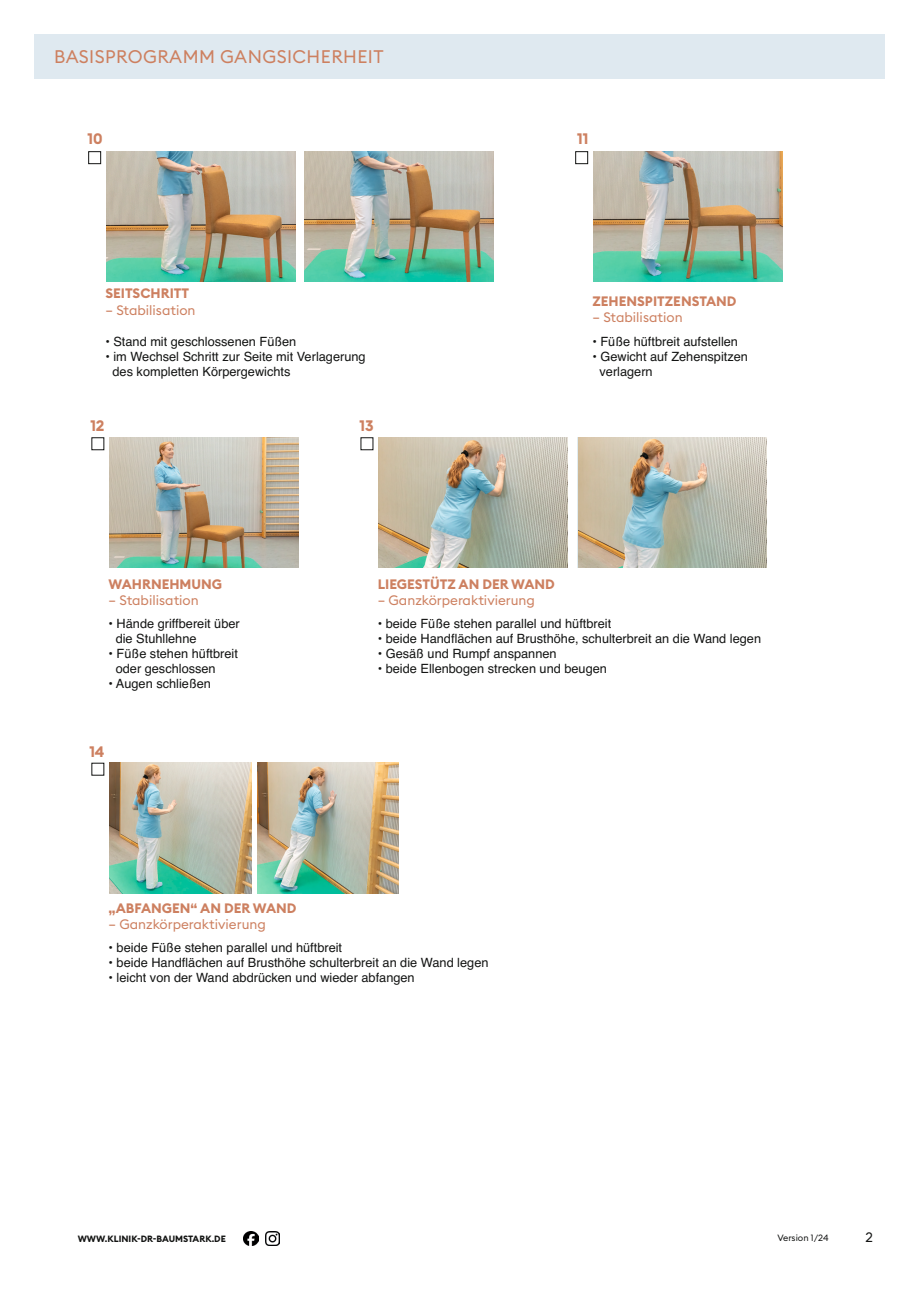
<style>
.page{position:relative;width:919px;height:1289px;background:#fff}
.page>*{position:absolute;margin:0;border:0;box-sizing:border-box;transform-origin:0 0}
._01_Bold_28pt{font:18px "Euclid Square";letter-spacing:.025em;color:#cd8060}
.t1{font:700 15px "Euclid Square";color:#cd8060}
.t2{font:13.5px "Euclid Square";color:#cd8060}
.t3{font:700 13.5px "Euclid Square";color:#cd8060}
.t4{font:13.5px "Euclid Square";color:#131413}
.t5{font:12.75px "Helvetica";color:#131413}
.t6{font:700 9px "Euclid Square";color:#131413}
.t7{font:9px "Euclid Square";color:#131413}
</style>
<div class="page">
<div style="left:34px;top:34px;width:850px;height:45px;background:#dfe9f0"></div>
<img style="left:265px;top:1231px;width:14px;height:14px">
<img style="left:244px;top:1231px;width:14px;height:14px">
<img style="left:110px;top:437px;width:189px;height:130px">
<img style="left:110px;top:762px;width:141px;height:131px">
<img style="left:107px;top:151px;width:189px;height:131px">
<img style="left:379px;top:437px;width:188px;height:130px">
<img style="left:258px;top:762px;width:141px;height:131px">
<img style="left:304px;top:151px;width:189px;height:131px">
<div style="left:91px;top:437px;width:13px;height:13px;border:1px solid #131413"></div>
<div style="left:88px;top:151px;width:13px;height:13px;border:1px solid #131413"></div>
<div style="left:360px;top:437px;width:13px;height:13px;border:1px solid #131413"></div>
<img style="left:578px;top:437px;width:188px;height:130px">
<img style="left:593px;top:151px;width:189px;height:131px">
<div style="left:575px;top:151px;width:13px;height:13px;border:1px solid #131413"></div>
<p class="_01_Bold_28pt" style="left:54px;top:45px;width:331px">BASISPROGRAMM GANGSICHERHEIT</p>
<p class="t1" style="left:87px;top:129px;width:17px">10</p>
<p class="t3" style="left:105px;top:285px;width:85px">SEITSCHRITT</p>
<p class="t2" style="left:105px;top:301px;width:92px">– Stabilisation</p>
<p class="t5" style="left:105px;top:331px;width:192px">• Stand mit geschlossenen Füßen</p>
<p class="t5" style="left:105px;top:346px;width:262px">• im Wechsel Schritt zur Seite mit Verlagerung</p>
<p class="t5" style="left:112px;top:361px;width:179px">des kompletten Körpergewichts</p>
<p class="t1" style="left:90px;top:416px;width:16px">12</p>
<p class="t1" style="left:359px;top:416px;width:16px">13</p>
<p class="t1" style="left:577px;top:129px;width:13px">11</p>
<p class="t3" style="left:592px;top:292px;width:145px">ZEHENSPITZENSTAND</p>
<p class="t2" style="left:592px;top:309px;width:92px">– Stabilisation</p>
<p class="t5" style="left:592px;top:331px;width:147px">• Füße hüftbreit aufstellen</p>
<p class="t5" style="left:592px;top:346px;width:157px">• Gewicht auf Zehenspitzen</p>
<p class="t5" style="left:599px;top:361px;width:55px">verlagern</p>
<p class="t3" style="left:109px;top:575px;width:115px">WAHRNEHMUNG</p>
<p class="t2" style="left:109px;top:591px;width:92px">– Stabilisation</p>
<p class="t3" style="left:378px;top:575px;width:179px">LIEGESTÜTZ AN DER WAND</p>
<p class="t2" style="left:378px;top:591px;width:159px">– Ganzkörperaktivierung</p>
<p class="t5" style="left:109px;top:613px;width:133px">• Hände griffbereit über</p>
<p class="t5" style="left:116px;top:628px;width:82px">die Stuhllehne</p>
<p class="t5" style="left:109px;top:643px;width:131px">• Füße stehen hüftbreit</p>
<p class="t5" style="left:116px;top:658px;width:101px">oder geschlossen</p>
<p class="t5" style="left:109px;top:673px;width:104px">• Augen schließen</p>
<p class="t1" style="left:89px;top:742px;width:17px">14</p>
<p class="t3" style="left:109px;top:899px;width:189px">„ABFANGEN“ AN DER WAND</p>
<p class="t2" style="left:109px;top:916px;width:159px">– Ganzkörperaktivierung</p>
<p class="t5" style="left:378px;top:613px;width:235px">• beide Füße stehen parallel und hüftbreit</p>
<p class="t5" style="left:378px;top:628px;width:385px">• beide Handflächen auf Brusthöhe, schulterbreit an die Wand legen</p>
<p class="t5" style="left:378px;top:643px;width:180px">• Gesäß und Rumpf anspannen</p>
<p class="t5" style="left:378px;top:658px;width:231px">• beide Ellenbogen strecken und beugen</p>
<p class="t5" style="left:109px;top:937px;width:235px">• beide Füße stehen parallel und hüftbreit</p>
<p class="t5" style="left:109px;top:952px;width:381px">• beide Handflächen auf Brusthöhe schulterbreit an die Wand legen</p>
<p class="t5" style="left:109px;top:967px;width:307px">• leicht von der Wand abdrücken und wieder abfangen</p>
<p class="t6" style="left:78px;top:1232px;width:150px">WWW.KLINIK-DR-BAUMSTARK.DE</p>
<p class="t7" style="left:777px;top:1231px;width:53px">Version 1/24</p>
<p class="t4" style="left:865px;top:1227px;width:9px">2</p>
</div>
